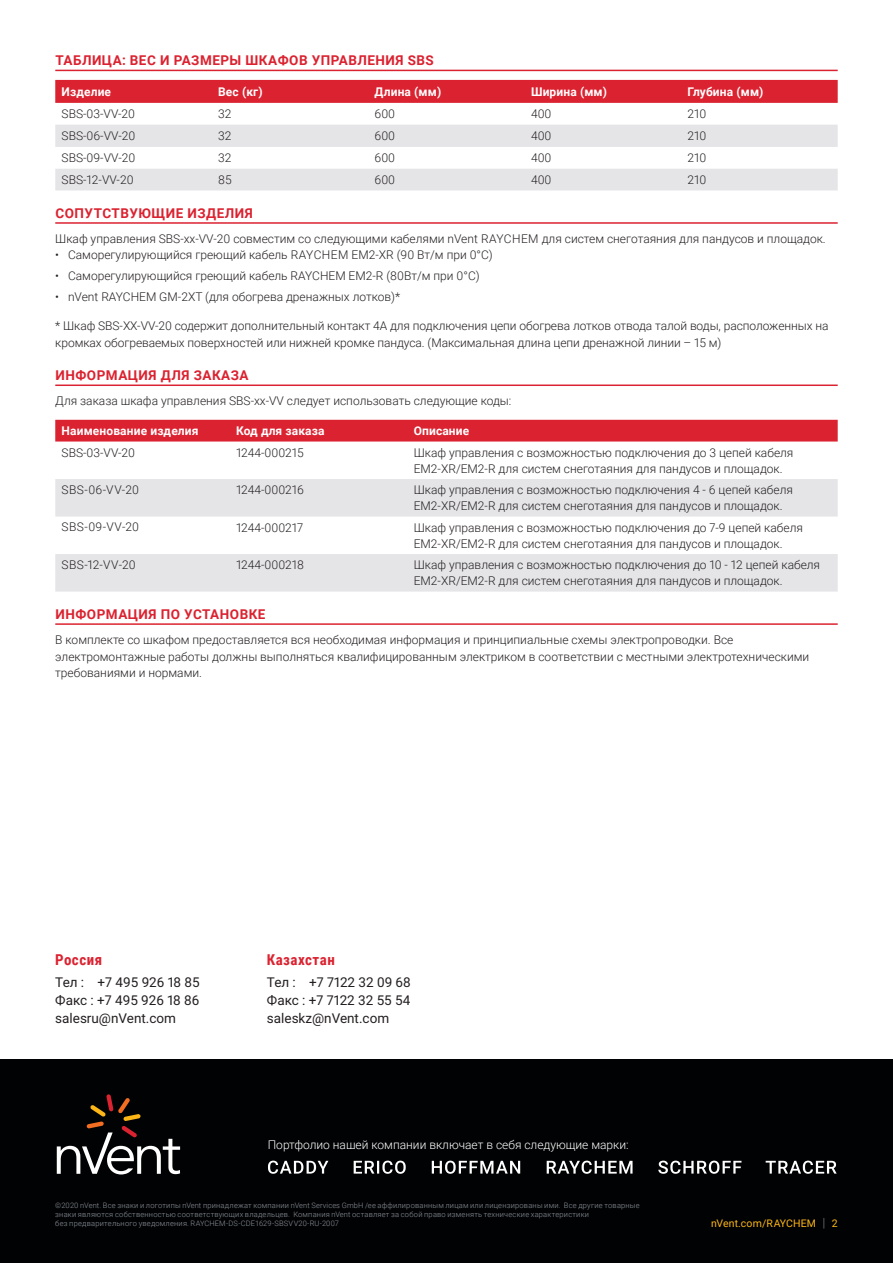
<style>
.page{position:relative;width:893px;height:1263px;background:#fff}
.page>*{position:absolute;margin:0;border:0;box-sizing:border-box;transform-origin:0 0}
.t1{font:700 15px "Roboto Condensed";letter-spacing:.03em;color:#db2230}
.t2{font:13.5px/18px "Roboto";color:#231f20;text-align:justify}
.Subhead_-_nVent_Data{font:700 13.5px "Roboto";letter-spacing:.035em;color:#db2230}
.Text_-_nVent_Data_Sh{font:300 12px/16.5px "Roboto";color:#231f20}
.Table_Text_-_nVent_D{font:300 12px/15.8px "Roboto";color:#231f20}
.Table_Subhead_-_nVen{font:700 12px "Roboto";letter-spacing:.01em;color:#fff}
.t3{font:300 12px "Roboto";color:#fff}
.t4{font:10.5px "Roboto";letter-spacing:.015em;color:#fcb615}
.t5{font:300 7.5px/9px "Roboto";letter-spacing:.025em;color:#8f959e}
.s1{font-weight:300;font-size:12.6px;color:#8f959e}
</style>
<div class="page">
<div style="left:0;top:1059px;width:893px;height:204px;background:#010203"></div>
<svg style="left:57px;top:1094px;width:123px;height:80px"></svg>
<svg style="left:268px;top:1160px;width:569px;height:14px"></svg>
<hr style="left:55px;top:70px;width:783px;height:1px;background:#db2230">
<hr style="left:55px;top:222px;width:783px;height:2px;background:#db2230">
<hr style="left:55px;top:384px;width:783px;height:2px;background:#db2230">
<hr style="left:55px;top:623px;width:783px;height:2px;background:#db2230">
<div style="left:55px;top:80px;width:783px;height:23px;background:#db2230"></div>
<svg style="left:55px;top:125px;width:783px;height:65px;fill:#e5e5e8"></svg>
<div style="left:55px;top:420px;width:783px;height:21px;background:#db2230"></div>
<svg style="left:55px;top:479px;width:783px;height:113px;fill:#e5e5e8"></svg>
<p class="Subhead_-_nVent_Data" style="left:56px;top:51px;width:380px">ТАБЛИЦА: ВЕС И РАЗМЕРЫ ШКАФОВ УПРАВЛЕНИЯ SBS</p>
<p class="Table_Subhead_-_nVen" style="left:62px;top:84px;width:51px">Изделие</p>
<p class="Table_Subhead_-_nVen" style="left:218px;top:84px;width:46px">Вес (кг)</p>
<p class="Table_Subhead_-_nVen" style="left:375px;top:84px;width:68px">Длина (мм)</p>
<p class="Table_Subhead_-_nVen" style="left:531px;top:84px;width:77px">Ширина (мм)</p>
<p class="Table_Subhead_-_nVen" style="left:688px;top:84px;width:77px">Глубина (мм)</p>
<p class="Table_Text_-_nVent_D" style="left:62px;top:106px;width:75px">SBS-03-VV-20</p>
<p class="Table_Text_-_nVent_D" style="left:218px;top:106px;width:15px">32</p>
<p class="Table_Text_-_nVent_D" style="left:375px;top:106px;width:22px">600</p>
<p class="Table_Text_-_nVent_D" style="left:531px;top:106px;width:22px">400</p>
<p class="Table_Text_-_nVent_D" style="left:688px;top:106px;width:20px">210</p>
<p class="Table_Text_-_nVent_D" style="left:62px;top:128px;width:75px">SBS-06-VV-20</p>
<p class="Table_Text_-_nVent_D" style="left:218px;top:128px;width:15px">32</p>
<p class="Table_Text_-_nVent_D" style="left:375px;top:128px;width:22px">600</p>
<p class="Table_Text_-_nVent_D" style="left:531px;top:128px;width:22px">400</p>
<p class="Table_Text_-_nVent_D" style="left:688px;top:128px;width:20px">210</p>
<p class="Table_Text_-_nVent_D" style="left:62px;top:150px;width:75px">SBS-09-VV-20</p>
<p class="Table_Text_-_nVent_D" style="left:218px;top:150px;width:15px">32</p>
<p class="Table_Text_-_nVent_D" style="left:375px;top:150px;width:22px">600</p>
<p class="Table_Text_-_nVent_D" style="left:531px;top:150px;width:22px">400</p>
<p class="Table_Text_-_nVent_D" style="left:688px;top:150px;width:20px">210</p>
<p class="Table_Text_-_nVent_D" style="left:62px;top:171px;width:73px">SBS-12-VV-20</p>
<p class="Table_Text_-_nVent_D" style="left:218px;top:171px;width:15px">85</p>
<p class="Table_Text_-_nVent_D" style="left:375px;top:171px;width:22px">600</p>
<p class="Table_Text_-_nVent_D" style="left:531px;top:171px;width:22px">400</p>
<p class="Table_Text_-_nVent_D" style="left:688px;top:171px;width:20px">210</p>
<p class="Subhead_-_nVent_Data" style="left:56px;top:204px;width:199px">СОПУТСТВУЮЩИЕ ИЗДЕЛИЯ</p>
<p class="Text_-_nVent_Data_Sh" style="left:55px;top:230px;width:772px">Шкаф управления SBS-xx-VV-20 совместим со следующими кабелями nVent RAYCHEM для систем снеготаяния для пандусов и площадок.</p>
<p class="Text_-_nVent_Data_Sh" style="left:55px;top:246px;width:439px">• Саморегулирующийся греющий кабель RAYCHEM EM2-XR (90 Вт/м при 0°C)</p>
<p class="Text_-_nVent_Data_Sh" style="left:55px;top:267px;width:426px">• Саморегулирующийся греющий кабель RAYCHEM EM2-R (80Вт/м при 0°C)</p>
<p class="Text_-_nVent_Data_Sh" style="left:55px;top:288px;width:346px">• nVent RAYCHEM GM-2XT (для обогрева дренажных лотков)*</p>
<p class="Text_-_nVent_Data_Sh" style="left:55px;top:317px;width:775px">* Шкаф SBS-XX-VV-20 содержит дополнительный контакт 4А для подключения цепи обогрева лотков отвода талой воды, расположенных на кромках обогреваемых поверхностей или нижней кромке пандуса. (Максимальная длина цепи дренажной линии – 15 м)</p>
<p class="Subhead_-_nVent_Data" style="left:56px;top:366px;width:195px">ИНФОРМАЦИЯ ДЛЯ ЗАКАЗА</p>
<p class="Text_-_nVent_Data_Sh" style="left:55px;top:392px;width:458px">Для заказа шкафа управления SBS-xx-VV следует использовать следующие коды:</p>
<p class="Table_Subhead_-_nVen" style="left:62px;top:422px;width:138px">Наименование изделия</p>
<p class="Table_Subhead_-_nVen" style="left:236px;top:422px;width:90px">Код для заказа</p>
<p class="Table_Subhead_-_nVen" style="left:414px;top:422px;width:57px">Описание</p>
<p class="Table_Text_-_nVent_D" style="left:62px;top:444px;width:75px">SBS-03-VV-20</p>
<p class="Table_Text_-_nVent_D" style="left:236px;top:444px;width:69px">1244-000215</p>
<p class="Table_Text_-_nVent_D" style="left:414px;top:444px;width:381px">Шкаф управления с возможностью подключения до 3 цепей кабеля<br>EM2-XR/EM2-R для систем снеготаяния для пандусов и площадок.</p>
<p class="Table_Text_-_nVent_D" style="left:62px;top:481px;width:79px">SBS-06-VV-20</p>
<p class="Table_Text_-_nVent_D" style="left:236px;top:482px;width:69px">1244-000216</p>
<p class="Table_Text_-_nVent_D" style="left:414px;top:482px;width:381px">Шкаф управления с возможностью подключения 4 - 6 цепей кабеля<br>EM2-XR/EM2-R для систем снеготаяния для пандусов и площадок.</p>
<p class="Table_Text_-_nVent_D" style="left:62px;top:519px;width:79px">SBS-09-VV-20</p>
<p class="Table_Text_-_nVent_D" style="left:236px;top:519px;width:69px">1244-000217</p>
<p class="Table_Text_-_nVent_D" style="left:414px;top:519px;width:391px">Шкаф управления с возможностью подключения до 7-9 цепей кабеля<br>EM2-XR/EM2-R для систем снеготаяния для пандусов и площадок.</p>
<p class="Table_Text_-_nVent_D" style="left:62px;top:556px;width:76px">SBS-12-VV-20</p>
<p class="Table_Text_-_nVent_D" style="left:236px;top:557px;width:70px">1244-000218</p>
<p class="Table_Text_-_nVent_D" style="left:414px;top:557px;width:408px">Шкаф управления с возможностью подключения до 10 - 12 цепей кабеля<br>EM2-XR/EM2-R для систем снеготаяния для пандусов и площадок.</p>
<p class="Subhead_-_nVent_Data" style="left:56px;top:605px;width:212px">ИНФОРМАЦИЯ ПО УСТАНОВКЕ</p>
<p class="Text_-_nVent_Data_Sh" style="left:55px;top:631px;width:755px">В комплекте со шкафом предоставляется вся необходимая информация и принципиальные схемы электропроводки. Все электромонтажные работы должны выполняться квалифицированным электриком в соответствии с местными электротехническими требованиями и нормами.</p>
<p class="t1" style="left:55px;top:949px;width:48px">Россия</p>
<p class="t2" style="left:55px;top:973px;width:146px">Тел : +7 495 926 18 85<br>Факс : +7 495 926 18 86 salesru@nVent.com</p>
<p class="t1" style="left:267px;top:949px;width:69px">Казахстан</p>
<p class="t2" style="left:267px;top:973px;width:145px">Тел : +7 7122 32 09 68<br>Факс : +7 7122 32 55 54 saleskz@nVent.com</p>
<p class="t3" style="left:268px;top:1136px;width:362px">Портфолио нашей компании включает в себя следующие марки:</p>
<p class="t5" style="left:55px;top:1200px;width:586px">©2020 nVent. Все знаки и логотипы nVent принадлежат компании nVent Services GmbH /ее аффилированным лицам или лицензированы ими. Все другие товарные знаки являются собственностью соответствующих владельцев. Компания nVent оставляет за собой право изменять технические характеристики<br>без предварительного уведомления. RAYCHEM-DS-CDE1629-SBSVV20-RU-2007</p>
<p class="t4" style="left:711px;top:1216px;width:128px">nVent.com/RAYCHEM <span class="s1">|</span> 2</p>
</div>
